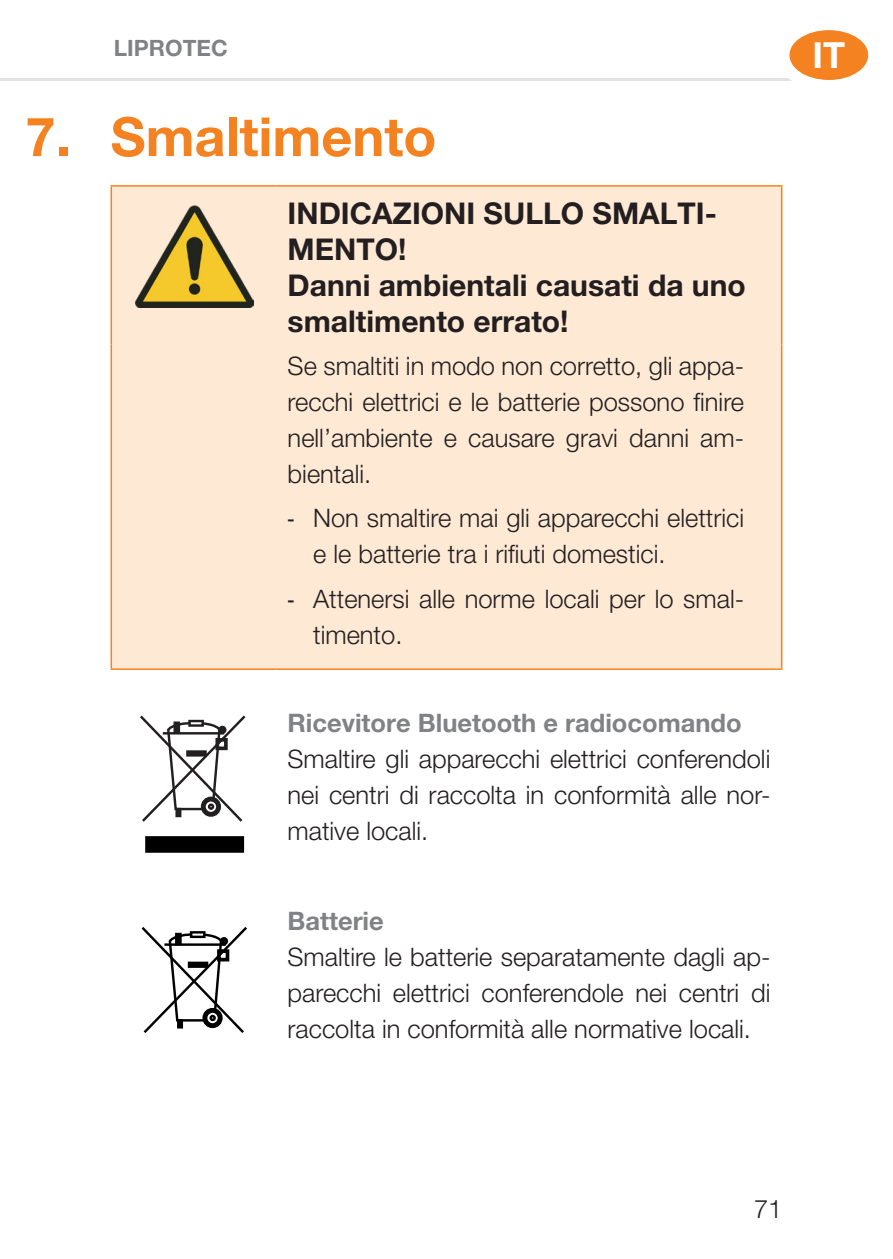
<style>
.page{position:relative;width:893px;height:1259px;background:#fff}
.page>*{position:absolute;margin:0;border:0;box-sizing:border-box;transform-origin:0 0}
.t1{font:700 54px "Helvetica Neue LT Pro";color:#f58220}
.t2{font:700 36px "Helvetica Neue LT Pro";color:#fff}
.Sicherheitshinweis_1{font:700 30px/36px "Helvetica Neue LT Pro";color:#231f20}
.Fließtext_Tabelle{font:300 25.5px/36px "Helvetica Neue LT Pro";color:#231f20}
.Sicherheitshinweis_2{font:300 25.5px/36px "Helvetica Neue LT Pro";color:#231f20;text-align:justify}
.Überschrift_3_Innens{font:700 25.5px "Helvetica Neue LT Pro";color:#808285}
.t3{font:700 22.5px "Helvetica Neue LT Pro";color:#808285}
.s1{font-family:"Arial Narrow";font-weight:400}
</style>
<div class="page">
<hr style="left:0;top:78px;width:829px;height:3px;background:#e1e2e4">
<svg style="left:783px;top:24px;width:91px;height:62px;fill:#f58220"></svg>
<div style="left:777px;top:18px;width:103px;height:74px;border:12px solid #fff;border-radius:50%"></div>
<div style="left:112px;top:187px;width:669px;height:481px;background:#fee9d5"></div>
<hr style="left:111px;top:668px;width:165px;height:2px;background:#f58220">
<hr style="left:111px;top:185px;width:165px;height:2px;background:#f58220">
<hr style="left:111px;top:187px;width:1px;height:157px;background:#f58220">
<hr style="left:111px;top:344px;width:1px;height:324px;background:#f58220">
<hr style="left:276px;top:185px;width:506px;height:2px;background:#f58220">
<hr style="left:781px;top:187px;width:1px;height:157px;background:#f58220">
<hr style="left:781px;top:344px;width:1px;height:324px;background:#f58220">
<hr style="left:276px;top:668px;width:506px;height:2px;background:#f58220">
<img style="left:135px;top:205px;width:118px;height:103px">
<svg style="left:140px;top:715px;width:106px;height:107px"></svg>
<div style="left:146px;top:837px;width:97px;height:14px;background:#000001"></div>
<div style="left:145px;top:836px;width:99px;height:16px;border:2px solid #000001"></div>
<svg style="left:141px;top:927px;width:106px;height:106px"></svg>
<p class="t3" style="left:114px;top:35px;width:115px">LIPROTEC</p>
<h2 class="t2" style="left:812px;top:33px;width:34px">IT</h2>
<p class="t1" style="left:26px;top:103px;width:412px">7. Smaltimento</p>
<p class="Sicherheitshinweis_1" style="left:288px;top:195px;width:431px">INDICAZIONI SULLO SMALTI-<br>MENTO!</p>
<p class="Sicherheitshinweis_1" style="left:288px;top:267px;width:460px">Danni ambientali causati da uno smaltimento errato!</p>
<p class="Sicherheitshinweis_2" style="left:288px;top:347px;width:458px">Se smaltiti in modo non corretto, gli appa&shy;recchi elettrici e le batterie possono finire nell’ambiente e causare gravi danni am&shy;bientali.</p>
<p class="Fließtext_Tabelle" style="left:313px;top:499px;width:432px;text-indent:-26px"><span class="s1">-</span> Non smaltire mai gli apparecchi elettrici e le batterie tra i rifiuti domestici.</p>
<p class="Fließtext_Tabelle" style="left:313px;top:580px;width:432px;text-indent:-26px"><span class="s1">-</span> Attenersi alle norme locali per lo smal&shy;timento.</p>
<p class="Überschrift_3_Innens" style="left:288px;top:707px;width:456px">Ricevitore Bluetooth e radiocomando</p>
<p class="Fließtext_Tabelle" style="left:288px;top:740px;width:484px;text-align:justify">Smaltire gli apparecchi elettrici conferendoli nei centri di raccolta in conformità alle nor&shy;mative locali.</p>
<p class="Überschrift_3_Innens" style="left:288px;top:905px;width:98px">Batterie</p>
<p class="Fließtext_Tabelle" style="left:288px;top:938px;width:484px;text-align:justify">Smaltire le batterie separatamente dagli ap&shy;parecchi elettrici conferendole nei centri di raccolta in conformità alle normative locali.</p>
<p class="Fließtext_Tabelle" style="left:754px;top:1190px;width:30px">71</p>
</div>
